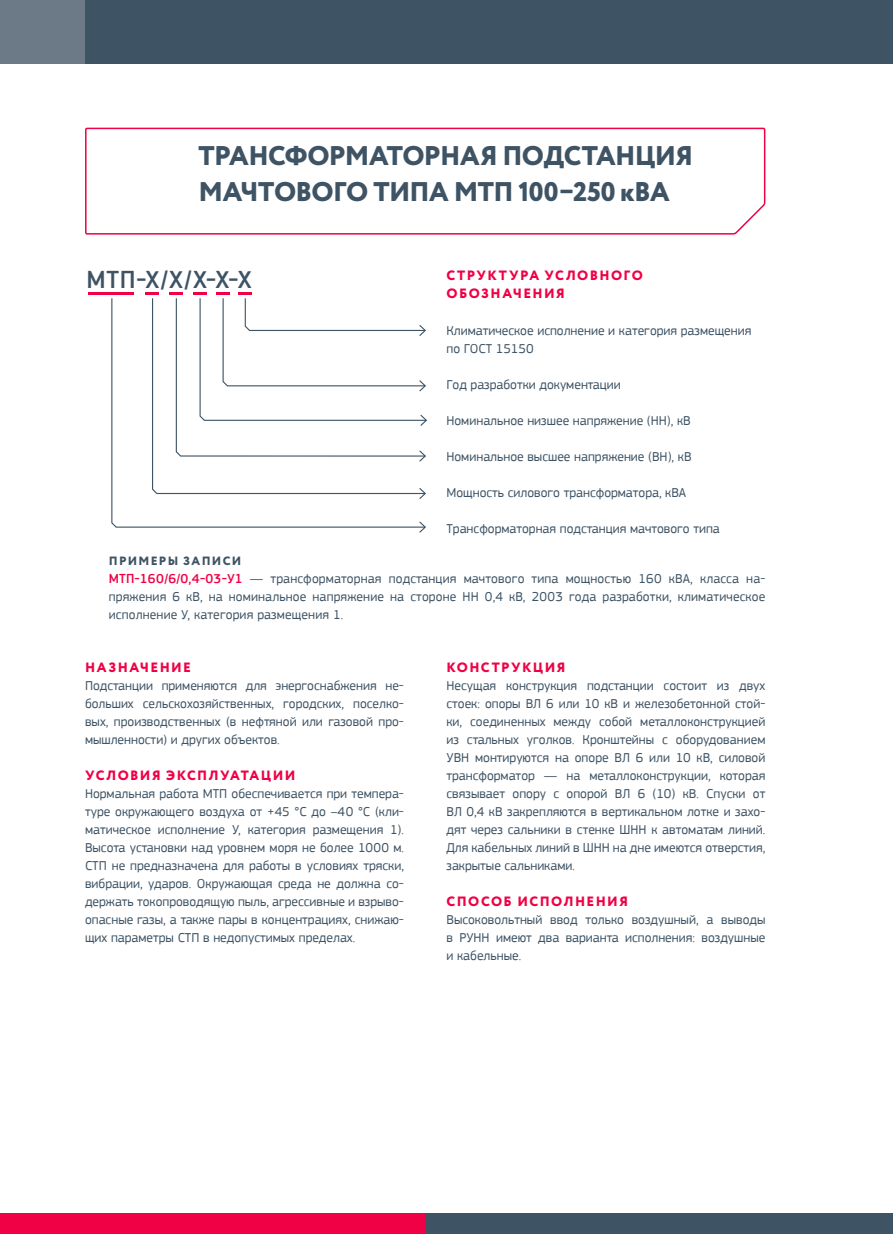
<style>
.page{position:relative;width:893px;height:1234px;background:#fff}
.page>*{position:absolute;margin:0;border:0;box-sizing:border-box;transform-origin:0 0}
.t1{font:800 27px/36px "Circe";letter-spacing:-.02em;color:#3e5364}
.t2{font:500 25.5px "PF Square Sans Pro";color:#3e5364}
.t3{font:13.5px/18px "PF Square Sans Pro";color:#3e5364;text-align:justify}
.t4{font:800 13.5px/18px "Circe";letter-spacing:.105em;color:#f00044}
.t5{font:800 12px "Circe";letter-spacing:.105em;color:#3e5364}
.s1{font-weight:500;color:#f00044}
</style>
<div class="page">
<div style="left:85px;top:0;width:808px;height:64px;background:#3e5364"></div>
<div style="left:0;top:1212px;width:425px;height:21px;background:#f00044"></div>
<div style="left:425px;top:1212px;width:468px;height:21px;background:#3e5364"></div>
<div style="left:0;top:0;width:85px;height:64px;background:#6c7a88"></div>
<svg style="left:111px;top:298px;width:315px;height:230px"></svg>
<svg style="left:418px;top:520px;width:8px;height:13px"></svg>
<hr style="left:88px;top:292px;width:46px;height:2px;background:#f00044">
<svg style="left:145px;top:292px;width:14px;height:2px"></svg>
<svg style="left:169px;top:292px;width:258px;height:171px"></svg>
<svg style="left:85px;top:127px;width:681px;height:108px"></svg>
<h1 class="t1" style="left:199px;top:139px;width:496px">ТРАНСФОРМАТОРНАЯ ПОДСТАНЦИЯ<br>МАЧТОВОГО ТИПА МТП 100–250 кВА</h1>
<h2 class="t2" style="left:87px;top:264px;width:167px">МТП-X/X/X-X-X</h2>
<p class="t4" style="left:447px;top:267px;width:198px">СТРУКТУРА УСЛОВНОГО<br>ОБОЗНАЧЕНИЯ</p>
<p class="t3" style="left:446px;top:321px;width:306px">Климатическое исполнение и категория размещения по ГОСТ 15150</p>
<p class="t3" style="left:446px;top:375px;width:176px">Год разработки документации</p>
<p class="t3" style="left:446px;top:411px;width:246px">Номинальное низшее напряжение (НН), кВ</p>
<p class="t3" style="left:446px;top:447px;width:247px">Номинальное высшее напряжение (ВН), кВ</p>
<p class="t3" style="left:446px;top:483px;width:241px">Мощность силового трансформатора, кВА</p>
<p class="t3" style="left:446px;top:519px;width:275px">Трансформаторная подстанция мачтового типа</p>
<p class="t5" style="left:109px;top:552px;width:134px">ПРИМЕРЫ ЗАПИСИ</p>
<p class="t3" style="left:109px;top:569px;width:658px"><span class="s1">МТП-160/6/0,4-03-У1</span> — трансформаторная подстанция мачтового типа мощностью 160 кВА, класса на&shy;пряжения 6 кВ, на номинальное напряжение на стороне НН 0,4 кВ, 2003 года разработки, климатическое исполнение У, категория размещения 1.</p>
<p class="t4" style="left:85px;top:659px;width:107px">НАЗНАЧЕНИЕ</p>
<p class="t3" style="left:85px;top:676px;width:320px">Подстанции применяются для энергоснабжения не&shy;больших сельскохозяйственных, городских, поселко&shy;вых, производственных (в нефтяной или газовой про&shy;мышленности) и других объектов.</p>
<p class="t4" style="left:85px;top:766px;width:212px">УСЛОВИЯ ЭКСПЛУАТАЦИИ</p>
<p class="t3" style="left:85px;top:784px;width:320px">Нормальная работа МТП обеспечивается при темпера&shy;туре окружающего воздуха от +45 °С до –40 °С (кли&shy;матическое исполнение У, категория размещения 1).<br>Высота установки над уровнем моря не более 1000 м.<br>СТП не предназначена для работы в условиях тряски, вибрации, ударов. Окружающая среда не должна со&shy;держать токопроводящую пыль, агрессивные и взрыво&shy;опасные газы, а также пары в концентрациях, снижаю&shy;щих параметры СТП в недопустимых пределах.</p>
<p class="t4" style="left:447px;top:658px;width:121px">КОНСТРУКЦИЯ</p>
<p class="t3" style="left:446px;top:676px;width:320px">Несущая конструкция подстанции состоит из двух стоек: опоры ВЛ 6 или 10 кВ и железобетонной стой&shy;ки, соединенных между собой металлоконструкцией из стальных уголков. Кронштейны с оборудованием УВН монтируются на опоре ВЛ 6 или 10 кВ, силовой трансформатор — на металлоконструкции, которая связывает опору с опорой ВЛ 6 (10) кВ. Спуски от ВЛ 0,4 кВ закрепляются в вертикальном лотке и захо&shy;дят через сальники в стенке ШНН к автоматам линий.<br>Для кабельных линий в ШНН на дне имеются отверстия, закрытые сальниками.</p>
<p class="t4" style="left:447px;top:892px;width:183px">СПОСОБ ИСПОЛНЕНИЯ</p>
<p class="t3" style="left:446px;top:910px;width:320px">Высоковольтный ввод только воздушный, а выводы в РУНН имеют два варианта исполнения: воздушные и кабельные.</p>
</div>
